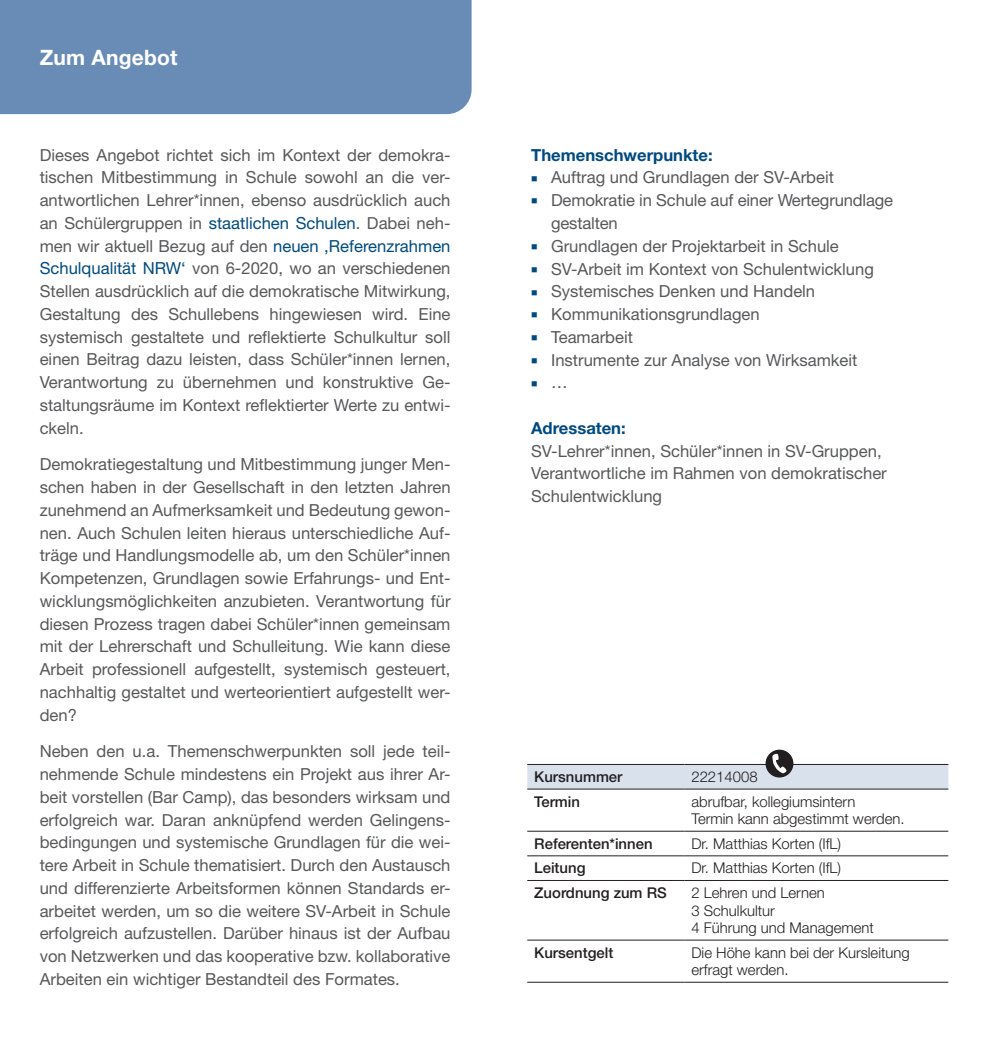
<style>
.page{position:relative;width:983px;height:1042px;background:#fff}
.page>*{position:absolute;margin:0;border:0;box-sizing:border-box;transform-origin:0 0}
.t1{font:700 21.18px "Helvetica Neue LT Std";letter-spacing:.01em;color:#fff}
.t2{font:16.62px/22.8px "Helvetica Neue LT Std";color:#57585a;text-align:justify}
.t3{font:700 16.62px "Helvetica Neue LT Std";color:#004a7f}
.t4{font:300 14.88px/17.5px "Helvetica Neue LT Std";color:#231f20}
.t5{font:500 14.88px "Helvetica Neue LT Std";color:#231f20}
.s1{color:#004a7f}
</style>
<div class="page">
<div style="left:0;top:0;width:471px;height:114px;background:#688cb6"></div>
<svg style="left:527px;top:830px;width:421px;height:152px"></svg>
<hr style="left:527px;top:789px;width:157px;height:1px;background:#231f20">
<hr style="left:684px;top:789px;width:264px;height:1px;background:#231f20">
<hr style="left:527px;top:831px;width:157px;height:1px;background:#231f20">
<hr style="left:684px;top:831px;width:264px;height:1px;background:#231f20">
<hr style="left:527px;top:855px;width:157px;height:1px;background:#231f20">
<hr style="left:684px;top:855px;width:264px;height:1px;background:#231f20">
<hr style="left:527px;top:880px;width:157px;height:1px;background:#231f20">
<hr style="left:684px;top:880px;width:264px;height:1px;background:#231f20">
<hr style="left:527px;top:940px;width:157px;height:1px;background:#231f20">
<hr style="left:527px;top:982px;width:157px;height:1px;background:#231f20">
<hr style="left:684px;top:940px;width:264px;height:1px;background:#231f20">
<hr style="left:684px;top:982px;width:264px;height:1px;background:#231f20">
<svg style="left:765px;top:749px;width:28px;height:28px"></svg>
<svg style="left:527px;top:753px;width:421px;height:36px"></svg>
<p class="t1" style="left:40px;top:44px;width:139px">Zum Angebot</p>
<p class="t2" style="left:40px;top:143px;width:412px">Dieses Angebot richtet sich im Kontext der demokra&shy;tischen Mitbestimmung in Schule sowohl an die ver&shy;antwortlichen Lehrer*innen, ebenso ausdrücklich auch an Schülergruppen in <span class="s1">staatlichen Schulen</span>. Dabei neh&shy;men wir aktuell Bezug auf den <span class="s1">neuen ‚Referenzrahmen Schulqualität NRW‘</span> von 6-2020, wo an verschiedenen Stellen ausdrücklich auf die demokratische Mitwirkung, Gestaltung des Schullebens hingewiesen wird. Eine systemisch gestaltete und reflektierte Schulkultur soll einen Beitrag dazu leisten, dass Schüler*innen lernen, Verantwortung zu übernehmen und konstruktive Ge&shy;staltungsräume im Kontext reflektierter Werte zu entwi&shy;ckeln.</p>
<p class="t2" style="left:40px;top:453px;width:412px">Demokratiegestaltung und Mitbestimmung junger Men&shy;schen haben in der Gesellschaft in den letzten Jahren zunehmend an Aufmerksamkeit und Bedeutung gewon&shy;nen. Auch Schulen leiten hieraus unterschiedliche Auf&shy;träge und Handlungsmodelle ab, um den Schüler*innen Kompetenzen, Grundlagen sowie Erfahrungs- und Ent&shy;wicklungsmöglichkeiten anzubieten. Verantwortung für diesen Prozess tragen dabei Schüler*innen gemeinsam mit der Lehrerschaft und Schulleitung. Wie kann diese Arbeit professionell aufgestellt, systemisch gesteuert, nachhaltig gestaltet und werteorientiert aufgestellt wer&shy;den?</p>
<p class="t2" style="left:40px;top:740px;width:412px">Neben den u.a. Themenschwerpunkten soll jede teil&shy;nehmende Schule mindestens ein Projekt aus ihrer Ar&shy;beit vorstellen (Bar Camp), das besonders wirksam und erfolgreich war. Daran anknüpfend werden Gelingens&shy;bedingungen und systemische Grundlagen für die wei&shy;tere Arbeit in Schule thematisiert. Durch den Austausch und differenzierte Arbeitsformen können Standards er&shy;arbeitet werden, um so die weitere SV-Arbeit in Schule erfolgreich aufzustellen. Darüber hinaus ist der Aufbau von Netzwerken und das kooperative bzw. kollaborative Arbeiten ein wichtiger Bestandteil des Formates.</p>
<p class="t3" style="left:531px;top:144px;width:183px">Themenschwerpunkte:</p>
<p class="t2" style="left:531px;top:166px;width:304px"><span class="s1">■</span> Auftrag und Grundlagen der SV-Arbeit</p>
<p class="t2" style="left:551px;top:189px;width:343px;text-indent:-20px"><span class="s1">■</span> Demokratie in Schule auf einer Wertegrundlage gestalten</p>
<p class="t2" style="left:531px;top:234px;width:309px"><span class="s1">■</span> Grundlagen der Projektarbeit in Schule</p>
<p class="t2" style="left:531px;top:257px;width:344px"><span class="s1">■</span> SV-Arbeit im Kontext von Schulentwicklung</p>
<p class="t2" style="left:531px;top:280px;width:285px"><span class="s1">■</span> Systemisches Denken und Handeln</p>
<p class="t2" style="left:531px;top:302px;width:230px"><span class="s1">■</span> Kommunikationsgrundlagen</p>
<p class="t2" style="left:531px;top:325px;width:103px"><span class="s1">■</span> Teamarbeit</p>
<p class="t2" style="left:531px;top:348px;width:327px"><span class="s1">■</span> Instrumente zur Analyse von Wirksamkeit</p>
<p class="t2" style="left:531px;top:371px;width:38px"><span class="s1">■</span> …</p>
<p class="t3" style="left:531px;top:417px;width:96px">Adressaten:</p>
<p class="t2" style="left:531px;top:439px;width:357px;text-align:left">SV-Lehrer*innen, Schüler*innen in SV-Gruppen,<br>Verantwortliche im Rahmen von demokratischer<br>Schulentwicklung</p>
<p class="t5" style="left:534px;top:768px;width:90px">Kursnummer</p>
<p class="t4" style="left:691px;top:768px;width:68px">22214008</p>
<p class="t5" style="left:534px;top:792px;width:47px">Termin</p>
<p class="t4" style="left:691px;top:792px;width:214px">abrufbar, kollegiumsintern<br>Termin kann abgestimmt werden.</p>
<p class="t5" style="left:534px;top:834px;width:120px">Referenten*innen</p>
<p class="t4" style="left:691px;top:834px;width:151px">Dr. Matthias Korten (IfL)</p>
<p class="t5" style="left:534px;top:859px;width:53px">Leitung</p>
<p class="t4" style="left:691px;top:859px;width:151px">Dr. Matthias Korten (IfL)</p>
<p class="t5" style="left:534px;top:884px;width:134px">Zuordnung zum RS</p>
<p class="t4" style="left:691px;top:884px;width:184px">2 Lehren und Lernen<br>3 Schulkultur<br>4 Führung und Management</p>
<p class="t5" style="left:534px;top:943px;width:81px">Kursentgelt</p>
<p class="t4" style="left:691px;top:943px;width:220px">Die Höhe kann bei der Kursleitung erfragt werden.</p>
</div>
